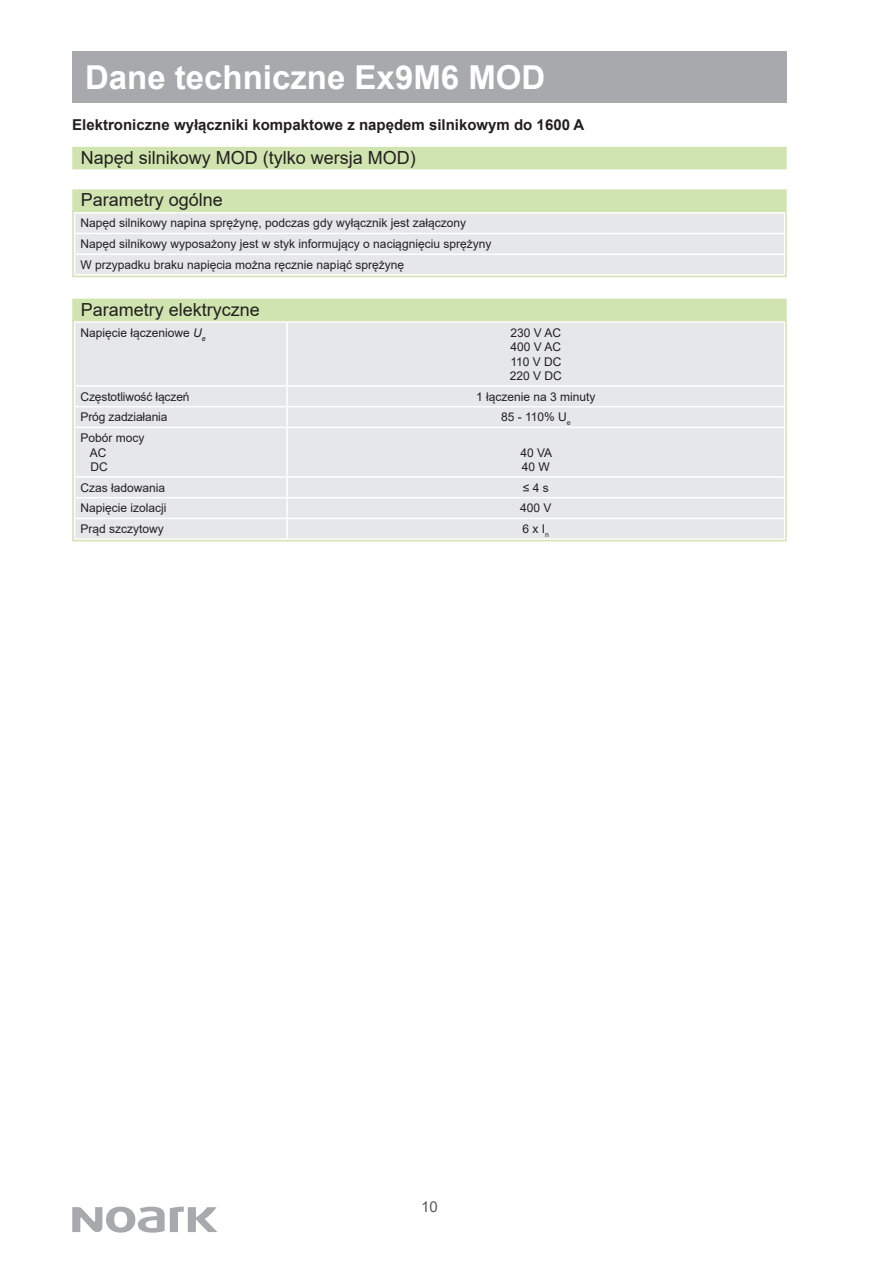
<style>
.page{position:relative;width:893px;height:1263px;background:#fff}
.page>*{position:absolute;margin:0;border:0;box-sizing:border-box;transform-origin:0 0}
.t1{font:700 33px "Arial";color:#fff}
.t2{font:18px "Arial";color:#231f20}
.t3{font:700 15px "Arial";color:#231f20}
.t4{font:15px "Arial";color:#57585a}
.t5{font:12px/14.4px "Arial";color:#231f20}
.s1{font-style:italic}
</style>
<div class="page">
<div style="left:72px;top:51px;width:715px;height:51px;background:#a8a9ad"></div>
<svg style="left:72px;top:1206px;width:145px;height:26px"></svg>
<div style="left:72px;top:189px;width:715px;height:23px;background:#cfe4ae"></div>
<div style="left:72px;top:299px;width:715px;height:22px;background:#cfe4ae"></div>
<div style="left:72px;top:147px;width:715px;height:22px;background:#cfe4ae"></div>
<div style="left:75px;top:213px;width:709px;height:61px;background:#e6e7e9"></div>
<hr style="left:74px;top:253px;width:711px;height:2px;background:#fff">
<div style="left:72px;top:210px;width:715px;height:67px;border:2px solid #cfe4ae"></div>
<div style="left:75px;top:323px;width:709px;height:215px;background:#e6e7e9"></div>
<hr style="left:286px;top:323px;width:2px;height:62px;background:#fff">
<hr style="left:74px;top:385px;width:213px;height:2px;background:#fff">
<svg style="left:286px;top:387px;width:2px;height:19px"></svg>
<hr style="left:287px;top:385px;width:498px;height:2px;background:#fff">
<hr style="left:74px;top:406px;width:213px;height:1px;background:#fff">
<hr style="left:286px;top:407px;width:2px;height:20px;background:#fff">
<hr style="left:287px;top:406px;width:498px;height:1px;background:#fff">
<hr style="left:74px;top:427px;width:213px;height:1px;background:#fff">
<hr style="left:286px;top:428px;width:2px;height:48px;background:#fff">
<hr style="left:287px;top:427px;width:498px;height:1px;background:#fff">
<hr style="left:74px;top:476px;width:213px;height:2px;background:#fff">
<svg style="left:286px;top:478px;width:2px;height:19px"></svg>
<hr style="left:287px;top:476px;width:498px;height:2px;background:#fff">
<hr style="left:74px;top:497px;width:213px;height:1px;background:#fff">
<hr style="left:286px;top:498px;width:2px;height:20px;background:#fff">
<hr style="left:287px;top:497px;width:498px;height:1px;background:#fff">
<hr style="left:74px;top:518px;width:213px;height:1px;background:#fff">
<svg style="left:286px;top:519px;width:2px;height:19px"></svg>
<hr style="left:287px;top:518px;width:498px;height:1px;background:#fff">
<div style="left:72px;top:320px;width:715px;height:221px;border:2px solid #cfe4ae"></div>
<h1 class="t1" style="left:85px;top:54px;width:462px">Dane techniczne Ex9M6 MOD</h1>
<p class="t3" style="left:72px;top:114px;width:514px">Elektroniczne wyłączniki kompaktowe z napędem silnikowym do 1600 A</p>
<h2 class="t2" style="left:81px;top:145px;width:337px">Napęd silnikowy MOD (tylko wersja MOD)</h2>
<h2 class="t2" style="left:81px;top:188px;width:144px">Parametry ogólne</h2>
<p class="t5" style="left:81px;top:213px;width:412px;line-height:20.7px">Napęd silnikowy napina sprężynę, podczas gdy wyłącznik jest załączony<br>Napęd silnikowy wyposażony jest w styk informujący o naciągnięciu sprężyny<br>W przypadku braku napięcia można ręcznie napiąć sprężynę</p>
<h2 class="t2" style="left:81px;top:297px;width:181px">Parametry elektryczne</h2>
<p class="t5" style="left:81px;top:325px;width:127px">Napięcie łączeniowe <span class="s1">U</span><sub>e</sub></p>
<p class="t5" style="left:510px;top:325px;width:54px;text-align:justify">230 V AC 400 V AC 110 V DC 220 V DC</p>
<p class="t5" style="left:81px;top:389px;width:111px">Częstotliwość łączeń</p>
<p class="t5" style="left:476px;top:389px;width:121px">1 łączenie na 3 minuty</p>
<p class="t5" style="left:81px;top:410px;width:88px">Próg zadziałania</p>
<p class="t5" style="left:501px;top:410px;width:71px">85 - 110% U<sub>e</sub></p>
<p class="t5" style="left:90px;top:431px;width:56px;text-indent:-9px">Pobór mocy<br>AC<br>DC</p>
<p class="t5" style="left:520px;top:445px;width:33px">40 VA<br>40 W</p>
<p class="t5" style="left:81px;top:480px;width:86px">Czas ładowania</p>
<p class="t5" style="left:523px;top:480px;width:27px">≤ 4 s</p>
<p class="t5" style="left:81px;top:501px;width:88px">Napięcie izolacji</p>
<p class="t5" style="left:520px;top:501px;width:33px">400 V</p>
<p class="t5" style="left:81px;top:522px;width:85px">Prąd szczytowy</p>
<p class="t5" style="left:523px;top:522px;width:28px">6 x I<sub>n</sub></p>
<p class="t4" style="left:421px;top:1197px;width:18px">10</p>
</div>
